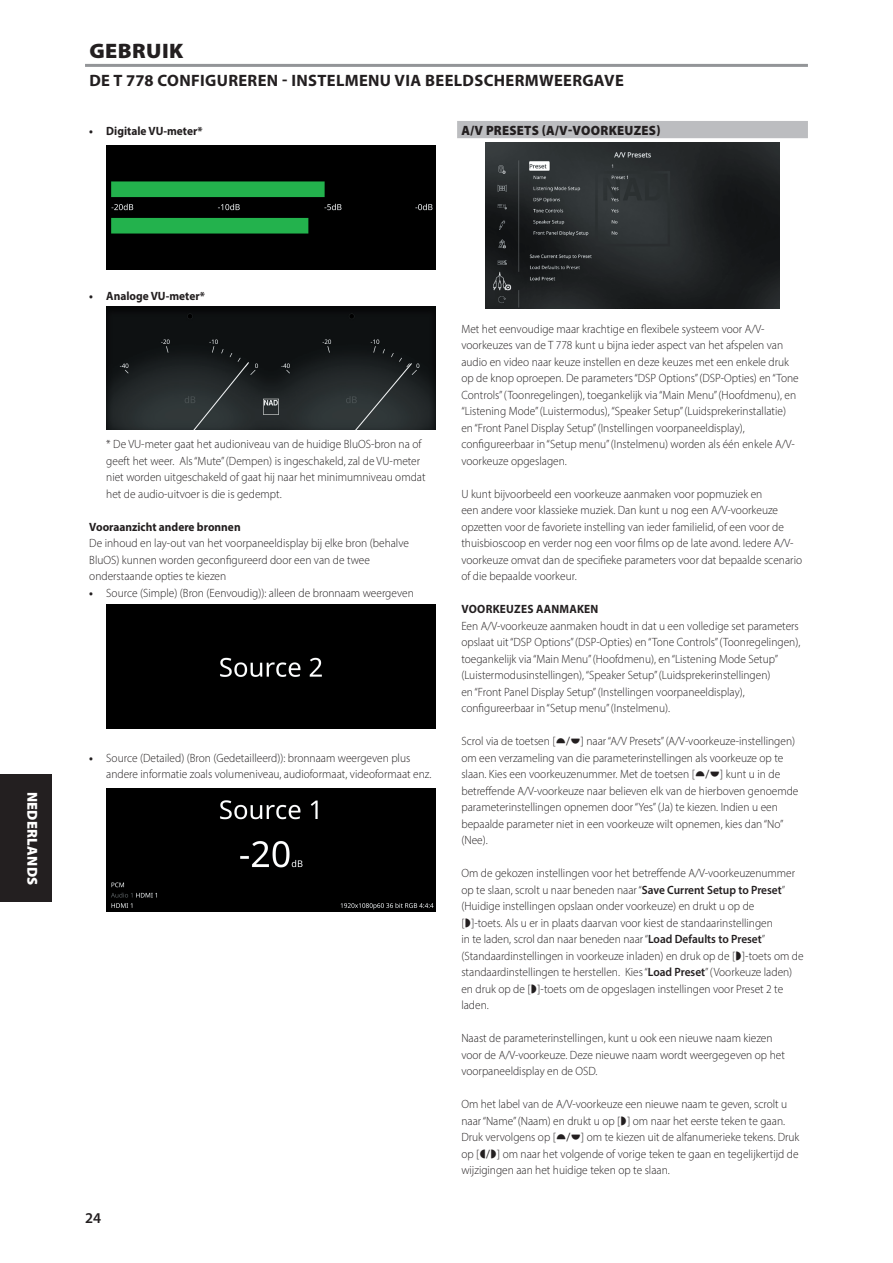
<style>
.page{position:relative;width:893px;height:1263px;background:#fff}
.page>*{position:absolute;margin:0;border:0;box-sizing:border-box;transform-origin:0 0}
.Body_copy_-_header{font:900 21px "Myriad Pro";letter-spacing:.02em;color:#231f20;scale:1.05 1}
.Body_copy_-_header-2{font:700 16.5px "Myriad Pro";letter-spacing:.02em;color:#231f20}
.t1{font:600 15px "Myriad Pro";color:#231f20}
.t2{font:900 14.4px "Myriad Pro";letter-spacing:.02em;color:#fff}
.Body_copy_-_sub-sect{font:900 13.5px "Myriad Pro";letter-spacing:.02em;color:#231f20;scale:.95 1}
.Body_copy_-_normal{font:300 12px/16.5px "Myriad Pro";color:#231f20;scale:.95 1}
.Body_copy_-_indent_1{font:300 12px/16.5px "Myriad Pro";color:#231f20;scale:.95 1}
.Body_copy_-_indent_1-2{font:700 12px "Myriad Pro";color:#231f20;scale:.95 1}
.Body_copy_-_normal-2{font:700 12px "Myriad Pro";color:#231f20;scale:.95 1}
.Body_copy_-_sub-sect-2{font:700 12px "Myriad Pro";letter-spacing:.02em;color:#231f20;scale:.95 1}
.s1{font-weight:700}
.s2{font-weight:600}
</style>
<div class="page">
<div style="left:0;top:774px;width:51px;height:128px;background:#231f20"></div>
<div style="left:457px;top:121px;width:351px;height:17px;background:#bcbdc0"></div>
<hr style="left:85px;top:64px;width:723px;height:3px;background:#939598">
<img style="left:485px;top:143px;width:295px;height:165px">
<img style="left:106px;top:306px;width:330px;height:124px">
<div style="left:106px;top:604px;width:330px;height:124px;background:#000"></div>
<div style="left:106px;top:788px;width:330px;height:124px;background:#000"></div>
<img style="left:106px;top:145px;width:330px;height:124px">
<p class="Body_copy_-_header" style="left:90px;top:37px;width:91px">GEBRUIK</p>
<p class="Body_copy_-_header-2" style="left:89px;top:70px;width:536px">DE T 778 CONFIGUREREN - INSTELMENU VIA BEELDSCHERMWEERGAVE</p>
<p class="Body_copy_-_indent_1-2" style="left:89px;top:123px;width:121px">• Digitale VU-meter*</p>
<p class="Body_copy_-_sub-sect" style="left:461px;top:121px;width:211px">A/V PRESETS (A/V-VOORKEUZES)</p>
<p class="t2" style="left:42px;top:791px;width:95px;rotate:90deg">NEDERLANDS</p>
<p class="Body_copy_-_indent_1-2" style="left:89px;top:288px;width:123px">• Analoge VU-meter*</p>
<p class="Body_copy_-_indent_1" style="left:106px;top:436px;width:338px">* De VU-meter gaat het audioniveau van de huidige BluOS-bron na of geeft het weer. Als “Mute” (Dempen) is ingeschakeld, zal de VU-meter niet worden uitgeschakeld of gaat hij naar het minimumniveau omdat het de audio-uitvoer is die is gedempt.</p>
<p class="Body_copy_-_normal-2" style="left:89px;top:519px;width:161px">Vooraanzicht andere bronnen</p>
<p class="Body_copy_-_normal" style="left:89px;top:535px;width:338px">De inhoud en lay-out van het voorpaneeldisplay bij elke bron (behalve<br>BluOS) kunnen worden geconfigureerd door een van de twee onderstaande opties te kiezen</p>
<p class="Body_copy_-_indent_1" style="left:89px;top:584px;width:343px"><span class="s1">•</span> Source (Simple) (Bron (Eenvoudig)): alleen de bronnaam weergeven</p>
<p class="Body_copy_-_indent_1" style="left:106px;top:749px;width:344px;text-indent:-17px"><span class="s1">•</span> Source (Detailed) (Bron (Gedetailleerd)): bronnaam weergeven plus andere informatie zoals volumeniveau, audioformaat, videoformaat enz.</p>
<p class="t1" style="left:85px;top:1208px;width:18px">24</p>
<p class="Body_copy_-_normal" style="left:461px;top:320px;width:357px">Met het eenvoudige maar krachtige en flexibele systeem voor A/V&shy;voorkeuzes van de T 778 kunt u bijna ieder aspect van het afspelen van audio en video naar keuze instellen en deze keuzes met een enkele druk op de knop oproepen. De parameters “DSP Options” (DSP-Opties) en “Tone Controls” (Toonregelingen), toegankelijk via “Main Menu” (Hoofdmenu), en “Listening Mode” (Luistermodus), “Speaker Setup” (Luidsprekerinstallatie) en “Front Panel Display Setup” (Instellingen voorpaneeldisplay), configureerbaar in “Setup menu” (Instelmenu) worden als één enkele A/V&shy;voorkeuze opgeslagen.</p>
<p class="Body_copy_-_normal" style="left:461px;top:485px;width:360px">U kunt bijvoorbeeld een voorkeuze aanmaken voor popmuziek en<br>een andere voor klassieke muziek. Dan kunt u nog een A/V-voorkeuze opzetten voor de favoriete instelling van ieder familielid, of een voor de thuisbioscoop en verder nog een voor films op de late avond. Iedere A/V&shy;voorkeuze omvat dan de specifieke parameters voor dat bepaalde scenario of die bepaalde voorkeur.</p>
<p class="Body_copy_-_sub-sect-2" style="left:461px;top:601px;width:146px">VOORKEUZES AANMAKEN</p>
<p class="Body_copy_-_normal" style="left:461px;top:617px;width:358px">Een A/V-voorkeuze aanmaken houdt in dat u een volledige set parameters opslaat uit “DSP Options” (DSP-Opties) en “Tone Controls” (Toonregelingen), toegankelijk via “Main Menu” (Hoofdmenu), en “Listening Mode Setup” (Luistermodusinstellingen), “Speaker Setup” (Luidsprekerinstellingen)<br>en “Front Panel Display Setup” (Instellingen voorpaneeldisplay), configureerbaar in “Setup menu” (Instelmenu).</p>
<p class="Body_copy_-_normal" style="left:461px;top:733px;width:101px">Scrol via de toetsen [</p>
<p class="Body_copy_-_normal" style="left:461px;top:733px;width:353px;text-indent:120px">] naar “A/V Presets” (A/V-voorkeuze-instellingen) om een verzameling van die parameterinstellingen als voorkeuze op te slaan. Kies een voorkeuzenummer. Met de toetsen [</p>
<p class="Body_copy_-_normal" style="left:461px;top:766px;width:356px;text-indent:259px">] kunt u in de betreffende A/V-voorkeuze naar believen elk van de hierboven genoemde parameterinstellingen opnemen door “Yes” (Ja) te kiezen. Indien u een bepaalde parameter niet in een voorkeuze wilt opnemen, kies dan “No” (Nee).</p>
<p class="Body_copy_-_normal" style="left:461px;top:865px;width:362px">Om de gekozen instellingen voor het betreffende A/V-voorkeuzenummer op te slaan, scrolt u naar beneden naar “<span class="s2">Save Current Setup to Preset</span>” (Huidige instellingen opslaan onder voorkeuze) en drukt u op de<br>[ ]-toets. Als u er in plaats daarvan voor kiest de standaarinstellingen<br>in te laden, scrol dan naar beneden naar “<span class="s2">Load Defaults to Preset</span>” (Standaardinstellingen in voorkeuze inladen) en druk op de [ ]-toets om de standaardinstellingen te herstellen. Kies “<span class="s2">Load Preset</span>” (Voorkeuze laden) en druk op de [ ]-toets om de opgeslagen instellingen voor Preset 2 te laden.</p>
<p class="Body_copy_-_normal" style="left:461px;top:1030px;width:342px">Naast de parameterinstellingen, kunt u ook een nieuwe naam kiezen voor de A/V-voorkeuze. Deze nieuwe naam wordt weergegeven op het voorpaneeldisplay en de OSD.</p>
<p class="Body_copy_-_normal" style="left:461px;top:1096px;width:344px">Om het label van de A/V-voorkeuze een nieuwe naam te geven, scrolt u naar “Name” (Naam) en drukt u op [ ] om naar het eerste teken te gaan.<br>Druk vervolgens op [</p>
<p class="Body_copy_-_normal" style="left:581px;top:1129px;width:231px">] om te kiezen uit de alfanumerieke tekens. Druk</p>
<p class="Body_copy_-_normal" style="left:461px;top:1145px;width:357px;text-indent:36px">] om naar het volgende of vorige teken te gaan en tegelijkertijd de wijzigingen aan het huidige teken op te slaan.</p>
<p class="Body_copy_-_normal" style="left:461px;top:1145px;width:20px">op [</p>
</div>
